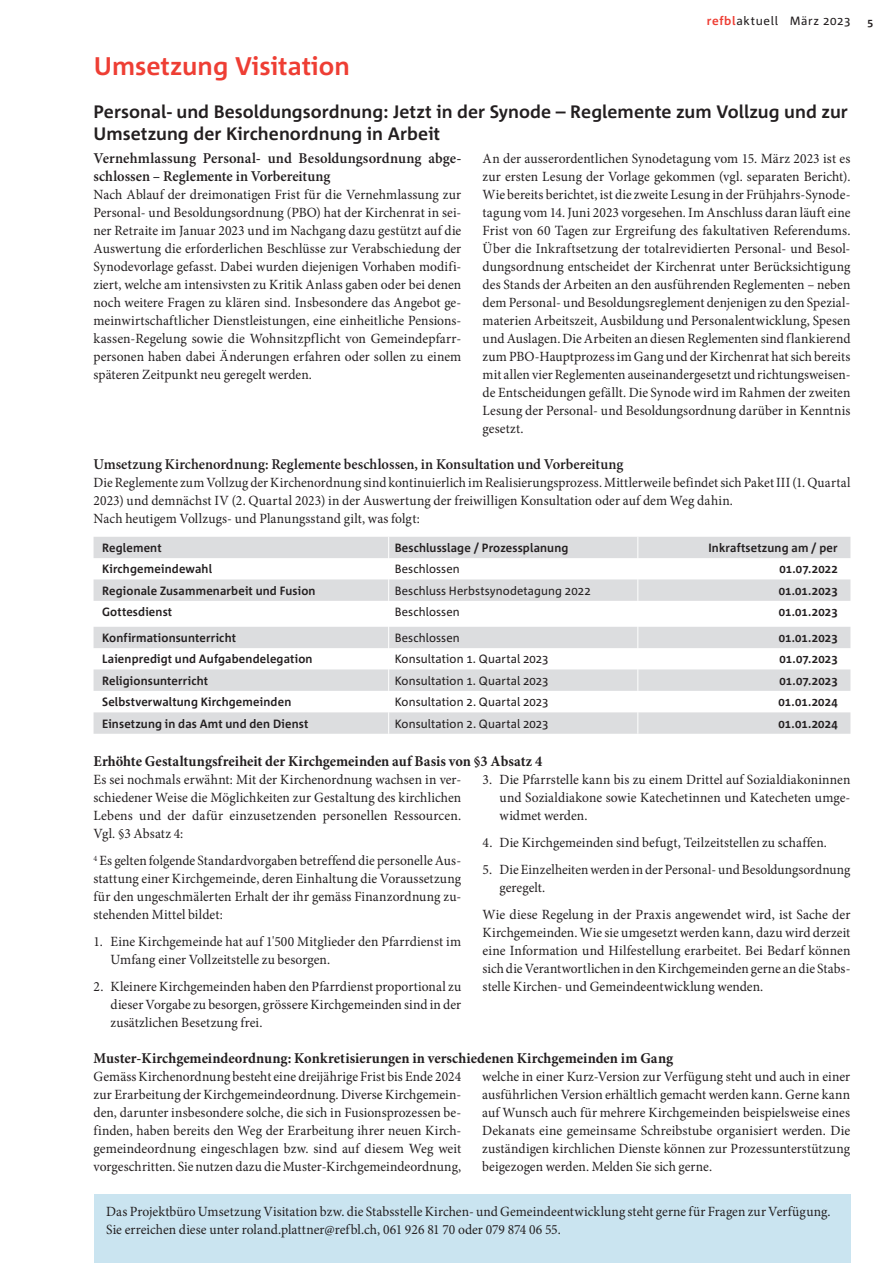
<style>
.page{position:relative;width:893px;height:1263px;background:#fff}
.page>*{position:absolute;margin:0;border:0;box-sizing:border-box;transform-origin:0 0}
.t1{font:700 25.5px "Corpid C1";color:#ee3e34}
.t2{font:700 18px/21.6px "Corpid C1";color:#231f20}
.t3{font:700 15px "Minion Pro";color:#231f20;scale:.96 1}
.t4{font:600 15px/18px "Minion Pro";letter-spacing:.005em;color:#231f20}
.t5{font:600 15px "Minion Pro";letter-spacing:.005em;color:#231f20;scale:.96 1}
.t6{font:14.1px/18px "Minion Pro";color:#231f20;text-align:justify;scale:.96 1}
.t7{font:14.1px/18px "Minion Pro";color:#231f20;scale:.95 1}
.t8{font:14.1px/18px "Minion Pro";color:#231f20;text-align:justify}
.t9{font:700 12px "Corpid C1";letter-spacing:.015em;color:#231f20;scale:.96 1}
.t10{font:12px "Corpid C1";letter-spacing:.01em;color:#231f20;scale:.96 1}
.t11{font:12px "Corpid C1";letter-spacing:.05em;color:#231f20}
.t12{font:700 10.5px "Corpid C1";color:#231f20}
.s1{font-weight:700;color:#ee3e34}
</style>
<div class="page">
<div style="left:94px;top:1195px;width:756px;height:68px;background:#cae4f0"></div>
<svg style="left:94px;top:537px;width:756px;height:197px;fill:#dcdddf"></svg>
<svg style="left:388px;top:537px;width:1px;height:197px"></svg>
<svg style="left:638px;top:537px;width:1px;height:197px"></svg>
<p class="t11" style="left:707px;top:14px;width:145px"><span class="s1">refbl</span>aktuell März 2023</p>
<p class="t12" style="left:867px;top:15px;width:7px">5</p>
<h1 class="t1" style="left:94px;top:50px;width:258px">Umsetzung Visitation</h1>
<p class="t2" style="left:94px;top:101px;width:756px">Personal- und Besoldungsordnung: Jetzt in der Synode – Reglemente zum Vollzug und zur<br>Umsetzung der Kirchenordnung in Arbeit</p>
<p class="t4" style="left:94px;top:149px;width:369px">Vernehmlassung Personal- und Besoldungsordnung abge&shy;schlossen – Reglemente in Vorbereitung</p>
<p class="t6" style="left:94px;top:186px;width:385px">Nach Ablauf der dreimonatigen Frist für die Vernehmlassung zur Personal- und Besoldungsordnung (PBO) hat der Kirchenrat in sei&shy;ner Retraite im Januar 2023 und im Nachgang dazu gestützt auf die Auswertung die erforderlichen Beschlüsse zur Verabschiedung der Synodevorlage gefasst. Dabei wurden diejenigen Vorhaben modifi&shy;ziert, welche am intensivsten zu Kritik Anlass gaben oder bei denen noch weitere Fragen zu klären sind. Insbesondere das Angebot ge&shy;meinwirtschaftlicher Dienstleistungen, eine einheitliche Pensions&shy;kassen-Regelung sowie die Wohnsitzpflicht von Gemeindepfarr&shy;personen haben dabei Änderungen erfahren oder sollen zu einem späteren Zeitpunkt neu geregelt werden.</p>
<p class="t6" style="left:483px;top:150px;width:385px">An der ausserordentlichen Synodetagung vom 15. März 2023 ist es zur ersten Lesung der Vorlage gekommen (vgl. separaten Bericht).<br>Wie bereits berichtet, ist die zweite Lesung in der Frühjahrs-Synode&shy;tagung vom 14. Juni 2023 vorgesehen. Im Anschluss daran läuft eine Frist von 60 Tagen zur Ergreifung des fakultativen Referendums.<br>Über die Inkraftsetzung der totalrevidierten Personal- und Besol&shy;dungsordnung entscheidet der Kirchenrat unter Berücksichtigung des Stands der Arbeiten an den ausführenden Reglementen – neben dem Personal- und Besoldungsreglement denjenigen zu den Spezial&shy;materien Arbeitszeit, Ausbildung und Personalentwicklung, Spesen und Auslagen. Die Arbeiten an diesen Reglementen sind flankierend zum PBO-Hauptprozess im Gang und der Kirchenrat hat sich bereits mit allen vier Reglementen auseinandergesetzt und richtungsweisen&shy;de Entscheidungen gefällt. Die Synode wird im Rahmen der zweiten Lesung der Personal- und Besoldungsordnung darüber in Kenntnis gesetzt.</p>
<p class="t5" style="left:94px;top:454px;width:554px">Umsetzung Kirchenordnung: Reglemente beschlossen, in Konsultation und Vorbereitung</p>
<p class="t7" style="left:94px;top:474px;width:798px">Die Reglemente zum Vollzug der Kirchenordnung sind kontinuierlich im Realisierungsprozess. Mittlerweile befindet sich Paket III (1. Quartal<br>2023) und demnächst IV (2. Quartal 2023) in der Auswertung der freiwilligen Konsultation oder auf dem Weg dahin.<br>Nach heutigem Vollzugs- und Planungsstand gilt, was folgt:</p>
<p class="t9" style="left:102px;top:540px;width:64px">Reglement</p>
<p class="t9" style="left:395px;top:540px;width:183px">Beschlusslage / Prozessplanung</p>
<p class="t9" style="left:708px;top:540px;width:136px">Inkraftsetzung am / per</p>
<p class="t9" style="left:102px;top:562px;width:116px">Kirchgemeindewahl</p>
<p class="t10" style="left:395px;top:562px;width:69px">Beschlossen</p>
<p class="t9" style="left:779px;top:562px;width:62px">01.07.2022</p>
<p class="t9" style="left:102px;top:583px;width:224px">Regionale Zusammenarbeit und Fusion</p>
<p class="t10" style="left:395px;top:583px;width:206px">Beschluss Herbstsynodetagung 2022</p>
<p class="t9" style="left:779px;top:583px;width:63px">01.01.2023</p>
<p class="t9" style="left:102px;top:604px;width:75px">Gottesdienst</p>
<p class="t10" style="left:395px;top:604px;width:69px">Beschlossen</p>
<p class="t9" style="left:779px;top:604px;width:63px">01.01.2023</p>
<p class="t9" style="left:102px;top:630px;width:141px">Konfirmationsunterricht</p>
<p class="t10" style="left:395px;top:630px;width:69px">Beschlossen</p>
<p class="t9" style="left:779px;top:630px;width:63px">01.01.2023</p>
<p class="t9" style="left:102px;top:652px;width:221px">Laienpredigt und Aufgabendelegation</p>
<p class="t10" style="left:395px;top:652px;width:162px">Konsultation 1. Quartal 2023</p>
<p class="t9" style="left:779px;top:652px;width:62px">01.07.2023</p>
<p class="t9" style="left:102px;top:673px;width:112px">Religionsunterricht</p>
<p class="t10" style="left:395px;top:673px;width:162px">Konsultation 1. Quartal 2023</p>
<p class="t9" style="left:779px;top:673px;width:62px">01.07.2023</p>
<p class="t9" style="left:102px;top:694px;width:199px">Selbstverwaltung Kirchgemeinden</p>
<p class="t10" style="left:395px;top:694px;width:162px">Konsultation 2. Quartal 2023</p>
<p class="t9" style="left:778px;top:694px;width:63px">01.01.2024</p>
<p class="t9" style="left:102px;top:716px;width:216px">Einsetzung in das Amt und den Dienst</p>
<p class="t10" style="left:395px;top:716px;width:162px">Konsultation 2. Quartal 2023</p>
<p class="t9" style="left:778px;top:716px;width:63px">01.01.2024</p>
<p class="t3" style="left:94px;top:753px;width:469px">Erhöhte Gestaltungsfreiheit der Kirchgemeinden auf Basis von §3 Absatz 4</p>
<p class="t6" style="left:94px;top:771px;width:384px">Es sei nochmals erwähnt: Mit der Kirchenordnung wachsen in ver&shy;schiedener Weise die Möglichkeiten zur Gestaltung des kirchlichen Lebens und der dafür einzusetzenden personellen Ressourcen.<br>Vgl. §3 Absatz 4:</p>
<p class="t6" style="left:94px;top:852px;width:384px"><sup>4</sup> Es gelten folgende Standardvorgaben betreffend die personelle Aus&shy;stattung einer Kirchgemeinde, deren Einhaltung die Voraussetzung für den ungeschmälerten Erhalt der ihr gemäss Finanzordnung zu&shy;stehenden Mittel bildet:</p>
<p class="t6" style="left:111px;top:933px;width:367px;text-indent:-17px">1. Eine Kirchgemeinde hat auf 1'500 Mitglieder den Pfarrdienst im<br>Umfang einer Vollzeitstelle zu besorgen.</p>
<p class="t6" style="left:111px;top:978px;width:367px;text-indent:-17px">2. Kleinere Kirchgemeinden haben den Pfarrdienst proportional zu dieser Vorgabe zu besorgen, grössere Kirchgemeinden sind in der zusätzlichen Besetzung frei.</p>
<p class="t6" style="left:500px;top:771px;width:367px;text-indent:-17px">3. Die Pfarrstelle kann bis zu einem Drittel auf Sozialdiakoninnen und Sozialdiakone sowie Katechetinnen und Katecheten umge&shy;widmet werden.</p>
<p class="t6" style="left:483px;top:834px;width:360px">4. Die Kirchgemeinden sind befugt, Teilzeitstellen zu schaffen.</p>
<p class="t6" style="left:500px;top:861px;width:367px;text-indent:-17px">5. Die Einzelheiten werden in der Personal- und Besoldungsordnung geregelt.</p>
<p class="t8" style="left:483px;top:906px;width:369px">Wie diese Regelung in der Praxis angewendet wird, ist Sache der Kirchgemeinden. Wie sie umgesetzt werden kann, dazu wird derzeit eine Information und Hilfestellung erarbeitet. Bei Bedarf können sich die Verantwortlichen in den Kirchgemeinden gerne an die Stabs&shy;stelle Kirchen- und Gemeindeentwicklung wenden.</p>
<p class="t3" style="left:94px;top:1050px;width:605px">Muster-Kirchgemeindeordnung: Konkretisierungen in verschiedenen Kirchgemeinden im Gang</p>
<p class="t6" style="left:94px;top:1068px;width:385px">Gemäss Kirchenordnung besteht eine dreijährige Frist bis Ende 2024 zur Erarbeitung der Kirchgemeindeordnung. Diverse Kirchgemein&shy;den, darunter insbesondere solche, die sich in Fusionsprozessen be&shy;finden, haben bereits den Weg der Erarbeitung ihrer neuen Kirch&shy;gemeindeordnung eingeschlagen bzw. sind auf diesem Weg weit vorgeschritten. Sie nutzen dazu die Muster-Kirchgemeindeordnung,</p>
<p class="t6" style="left:482px;top:1068px;width:385px">welche in einer Kurz-Version zur Verfügung steht und auch in einer ausführlichen Version erhältlich gemacht werden kann. Gerne kann auf Wunsch auch für mehrere Kirchgemeinden beispielsweise eines Dekanats eine gemeinsame Schreibstube organisiert werden. Die zuständigen kirchlichen Dienste können zur Prozessunterstützung beigezogen werden. Melden Sie sich gerne.</p>
<p class="t6" style="left:106px;top:1203px;width:756px">Das Projektbüro Umsetzung Visitation bzw. die Stabsstelle Kirchen- und Gemeindeentwicklung steht gerne für Fragen zur Verfügung.<br>Sie erreichen diese unter roland.plattner@refbl.ch, 061 926 81 70 oder 079 874 06 55.</p>
</div>
